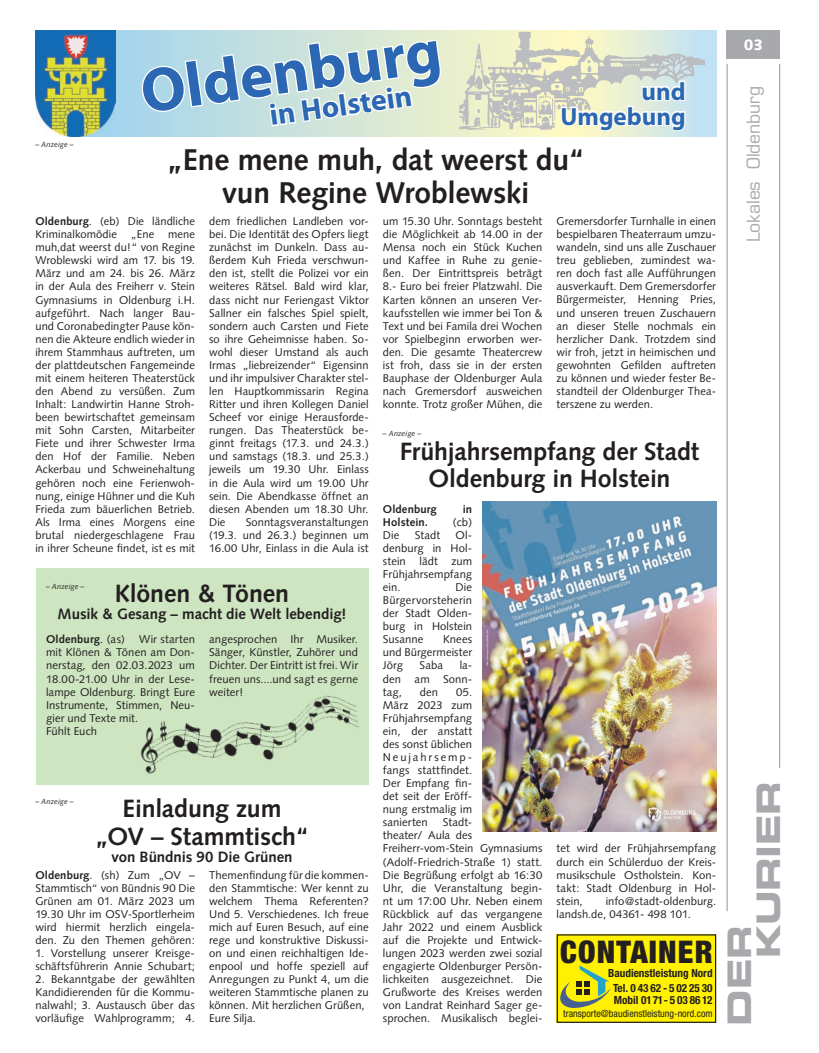
<style>
.page{position:relative;width:819px;height:1053px;background:#fff}
.page>*{position:absolute;margin:0;border:0;box-sizing:border-box;transform-origin:0 0}
.t1{font:700 62.5px "Myriad Pro";color:#2b67b2}
.t2{font:32.5px/28.9px "Eurostile LT Std Bold Ex 2";letter-spacing:-.01em;color:#a8a9ad}
.t3{font:900 condensed 31.25px "Helvetica Neue";letter-spacing:.04em;color:#231f20}
.t4{font:700 30px/32.5px "Syntax LT Std";letter-spacing:-.01em;color:#231f20;text-align:center}
.t5{font:700 30px "Myriad Pro";color:#2b67b2}
.t6{font:700 25px/27.5px "Syntax LT Std";letter-spacing:-.005em;color:#231f20;text-align:center}
.t7{font:700 25px/25px "Myriad Pro";color:#2b67b2;text-align:right}
.t8{font:17.5px "Eurostile LT Std";letter-spacing:-.005em;color:#a8a9ad}
.t9{font:700 15px "Syntax LT Std";letter-spacing:-.005em;color:#231f20}
.t10{font:900 15px "Syntax LT Std";color:#fff}
.t11{font:11.25px/13px "Syntax";letter-spacing:.005em;color:#231f20;text-align:justify}
.t12{font:700 condensed 11.25px/14.2px "Helvetica Neue";color:#231f20;text-align:center}
.t13{font:700 11.25px "Syntax";letter-spacing:.01em;color:#231f20}
.t14{font:condensed 10px "Helvetica Neue";color:#231f20}
.t15{font:italic 7.5px "Syntax LT Std";letter-spacing:.015em;color:#231f20}
.s1{font-weight:700}
.s2{font-weight:400}
</style>
<div class="page">
<div style="left:36px;top:568px;width:332px;height:216px;background:#cde5c1"></div>
<hr style="left:726px;top:64px;width:1px;height:847px;background:#939598">
<hr style="left:779px;top:64px;width:1px;height:703px;background:#939598">
<div style="left:726px;top:30px;width:54px;height:29px;background:#a8a9ad"></div>
<div style="left:556px;top:934px;width:160px;height:88px;background:#fff101"></div>
<div style="left:556px;top:934px;width:160px;height:88px;border:1px solid #231f20"></div>
<svg style="left:560px;top:965px;width:51px;height:42px"></svg>
<svg style="left:115px;top:30px;width:601px;height:106px;background:#c3dfdf"></svg>
<img style="left:35px;top:30px;width:80px;height:106px">
<svg style="left:141px;top:38px;width:302px;height:90px"></svg>
<img style="left:459px;top:30px;width:245px;height:103px">
<svg style="left:559px;top:65px;width:128px;height:71px"></svg>
<img style="left:483px;top:501px;width:233px;height:330px">
<img style="left:135px;top:695px;width:229px;height:90px">
<p class="t1" style="left:136px;top:57px;width:304px;rotate:-8deg">Oldenburg</p>
<p class="t5" style="left:267px;top:99px;width:145px;rotate:-8deg">in Holstein</p>
<p class="t7" style="left:560px;top:79px;width:127px">und<br>Umgebung</p>
<p class="t15" style="left:35px;top:140px;width:40px">– Anzeige –</p>
<p class="t4" style="left:166px;top:144px;width:420px">„Ene mene muh, dat weerst du“ vun Regine Wroblewski</p>
<p class="t11" style="left:383px;top:215px;width:161px">um 15.30 Uhr. Sonntags besteht die Möglichkeit ab 14.00 in der Mensa noch ein Stück Kuchen und Kaffee in Ruhe zu genie&shy;ßen. Der Eintrittspreis beträgt 8.- Euro bei freier Platzwahl. Die Karten können an unseren Ver&shy;kaufsstellen wie immer bei Ton &amp; Text und bei Famila drei Wochen vor Spielbeginn erworben wer&shy;den. Die gesamte Theatercrew ist froh, dass sie in der ersten Bauphase der Oldenburger Aula nach Gremersdorf ausweichen konnte. Trotz großer Mühen, die</p>
<p class="t11" style="left:556px;top:215px;width:161px">Gremersdorfer Turnhalle in einen bespielbaren Theaterraum umzu&shy;wandeln, sind uns alle Zuschauer treu geblieben, zumindest wa&shy;ren doch fast alle Aufführungen ausverkauft. Dem Gremersdorfer Bürgermeister, Henning Pries, und unseren treuen Zuschauern an dieser Stelle nochmals ein herzlicher Dank. Trotzdem sind wir froh, jetzt in heimischen und gewohnten Gefilden auftreten zu können und wieder fester Be&shy;standteil der Oldenburger Thea&shy;terszene zu werden.</p>
<p class="t11" style="left:35px;top:215px;width:161px"><span class="s1">Oldenburg</span>. (eb) Die ländliche Kriminalkomödie „Ene mene muh,dat weerst du!“ von Regine Wroblewski wird am 17. bis 19.<br>März und am 24. bis 26. März in der Aula des Freiherr v. Stein Gymnasiums in Oldenburg i.H. aufgeführt. Nach langer Bau&shy;und Coronabedingter Pause kön&shy;nen die Akteure endlich wieder in ihrem Stammhaus auftreten, um der plattdeutschen Fangemeinde mit einem heiteren Theaterstück den Abend zu versüßen. Zum Inhalt: Landwirtin Hanne Stroh&shy;been bewirtschaftet gemeinsam mit Sohn Carsten, Mitarbeiter Fiete und ihrer Schwester Irma den Hof der Familie. Neben Ackerbau und Schweinehaltung gehören noch eine Ferienwoh&shy;nung, einige Hühner und die Kuh Frieda zum bäuerlichen Betrieb.<br>Als Irma eines Morgens eine brutal niedergeschlagene Frau in ihrer Scheune findet, ist es mit</p>
<p class="t11" style="left:209px;top:215px;width:161px">dem friedlichen Landleben vor&shy;bei. Die Identität des Opfers liegt zunächst im Dunkeln. Dass au&shy;ßerdem Kuh Frieda verschwun&shy;den ist, stellt die Polizei vor ein weiteres Rätsel. Bald wird klar, dass nicht nur Feriengast Viktor Sallner ein falsches Spiel spielt, sondern auch Carsten und Fiete so ihre Geheimnisse haben. So&shy;wohl dieser Umstand als auch Irmas „liebreizender“ Eigensinn und ihr impulsiver Charakter stel&shy;len Hauptkommissarin Regina Ritter und ihren Kollegen Daniel Scheef vor einige Herausforde&shy;rungen. Das Theaterstück be&shy;ginnt freitags (17.3. und 24.3.) und samstags (18.3. und 25.3.) jeweils um 19.30 Uhr. Einlass in die Aula wird um 19.00 Uhr sein. Die Abendkasse öffnet an diesen Abenden um 18.30 Uhr.<br>Die</p>
<p class="t15" style="left:383px;top:429px;width:40px">– Anzeige –</p>
<p class="t6" style="left:399px;top:437px;width:301px">Frühjahrsempfang der Stadt<br>Oldenburg in Holstein</p>
<p class="t13" style="left:383px;top:502px;width:55px">Oldenburg</p>
<p class="t13" style="left:462px;top:502px;width:11px">in</p>
<p class="t13" style="left:383px;top:515px;width:47px">Holstein.</p>
<p class="t11" style="left:453px;top:515px;width:21px">(cb)</p>
<p class="t11" style="left:383px;top:528px;width:18px">Die</p>
<p class="t11" style="left:415px;top:528px;width:27px">Stadt</p>
<p class="t11" style="left:209px;top:515px;width:161px;text-indent:37px">Sonntagsveranstaltungen (19.3. und 26.3.) beginnen um 16.00 Uhr, Einlass in die Aula ist</p>
<p class="t11" style="left:383px;top:528px;width:91px;text-indent:73px">Ol&shy;denburg in Hol&shy;stein lädt zum Frühjahrsempfang ein.</p>
<p class="t6" style="left:115px;top:579px;width:176px">Klönen &amp; Tönen</p>
<p class="t9" style="left:58px;top:605px;width:290px">Musik &amp; Gesang – macht die Welt lebendig!</p>
<p class="t13" style="left:46px;top:633px;width:80px">Oldenburg<span class="s2">. (as)</span></p>
<p class="t11" style="left:383px;top:580px;width:91px;text-indent:73px">Die Bürgervorsteherin der Stadt Olden&shy;burg in Holstein Susanne</p>
<p class="t15" style="left:46px;top:582px;width:40px">– Anzeige –</p>
<p class="t11" style="left:46px;top:633px;width:150px;text-align:left;text-indent:93px">Wir starten mit Klönen &amp; Tönen am Don&shy;nerstag, den 02.03.2023 um<br>18.00-21.00 Uhr in der Lese&shy;lampe Oldenburg. Bringt Eure<br>Instrumente, Stimmen, Neu&shy;gier und Texte mit.<br>Fühlt Euch</p>
<p class="t11" style="left:209px;top:633px;width:150px">angesprochen Ihr Musiker.<br>Sänger, Künstler, Zuhörer und Dichter. Der Eintritt ist frei. Wir freuen uns....und sagt es gerne weiter!</p>
<p class="t11" style="left:383px;top:633px;width:91px;text-indent:60px">Knees und Bürgermeister Jörg</p>
<p class="t11" style="left:383px;top:659px;width:91px;text-indent:77px">la&shy;den am Sonn&shy;tag,</p>
<p class="t11" style="left:419px;top:659px;width:25px">Saba</p>
<p class="t11" style="left:420px;top:685px;width:20px">den</p>
<p class="t11" style="left:383px;top:685px;width:91px;text-indent:73px">05.<br>März 2023 zum Frühjahrsempfang ein, der anstatt des sonst üblichen Neujahrsemp&shy;fangs stattfindet.<br>Der Empfang fin&shy;det seit der Eröff&shy;nung erstmalig im sanierten</p>
<p class="t6" style="left:95px;top:795px;width:216px">Einladung zum „OV – Stammtisch“</p>
<p class="t9" style="left:111px;top:848px;width:182px">von Bündnis 90 Die Grünen</p>
<p class="t11" style="left:35px;top:868px;width:161px"><span class="s1">Oldenburg</span>. (sh) Zum „OV – Stammtisch“ von Bündnis 90 Die Grünen am 01. März 2023 um 19.30 Uhr im OSV-Sportlerheim wird hiermit herzlich eingela&shy;den. Zu den Themen gehören:</p>
<p class="t11" style="left:35px;top:946px;width:161px">1. Vorstellung unserer Kreisge&shy;schäftsführerin Annie Schubart;</p>
<p class="t11" style="left:35px;top:972px;width:161px">2. Bekanntgabe der gewählten Kandidierenden für die Kommu&shy;nalwahl; 3. Austausch über das vorläufige Wahlprogramm; 4.</p>
<p class="t15" style="left:35px;top:797px;width:40px">– Anzeige –</p>
<p class="t11" style="left:383px;top:815px;width:161px;text-align:left;text-indent:60px">Stadt-<br>theater/ Aula des<br>Freiherr-vom-Stein Gymnasiums (Adolf-Friedrich-Straße 1) statt.<br>Die Begrüßung erfolgt ab 16:30<br>Uhr, die Veranstaltung begin&shy;nt um 17:00 Uhr. Neben einem<br>Rückblick auf das vergangene<br>Jahr 2022 und einem Ausblick auf die Projekte und Entwick&shy;lungen 2023 werden zwei sozial engagierte Oldenburger Persön&shy;lichkeiten ausgezeichnet. Die<br>Grußworte des Kreises werden von Landrat Reinhard Sager ge&shy;sprochen. Musikalisch beglei-</p>
<p class="t11" style="left:556px;top:842px;width:161px">tet wird der Frühjahrsempfang durch ein Schülerduo der Kreis&shy;musikschule Ostholstein. Kon&shy;takt: Stadt Oldenburg in Hol&shy;stein,</p>
<p class="t11" style="left:209px;top:868px;width:161px;text-align:left">Themenfindung für die kommen&shy;den Stammtische: Wer kennt zu welchem Thema Referenten?<br>Und 5. Verschiedenes. Ich freue mich auf Euren Besuch, auf eine rege und konstruktive Diskussi&shy;on und einen reichhaltigen Ide&shy;enpool und hoffe speziell auf<br>Anregungen zu Punkt 4, um die weiteren Stammtische planen zu können. Mit herzlichen Grüßen,<br>Eure Silja.</p>
<p class="t11" style="left:556px;top:894px;width:161px;text-indent:49px">info@stadt-oldenburg. landsh.de, 04361- 498 101.</p>
<p class="t3" style="left:560px;top:932px;width:154px">CONTAINER</p>
<p class="t12" style="left:608px;top:966px;width:106px">Baudienstleistung Nord<br>Tel. 0 43 62 - 5 02 25 30</p>
<p class="t12" style="left:613px;top:992px;width:100px">Mobil 0171- 5 03 86 12</p>
<p class="t14" style="left:563px;top:1007px;width:151px">transporte@baudienstleistung-nord.com</p>
<p class="t10" style="left:744px;top:36px;width:21px">03</p>
<p class="t8" style="left:743px;top:242px;width:158px;rotate:-90deg">Lokales Oldenburg</p>
<p class="t2" style="left:724px;top:958px;width:179px;text-indent:-67px;rotate:-90deg">DER<br>KURIER</p>
</div>
